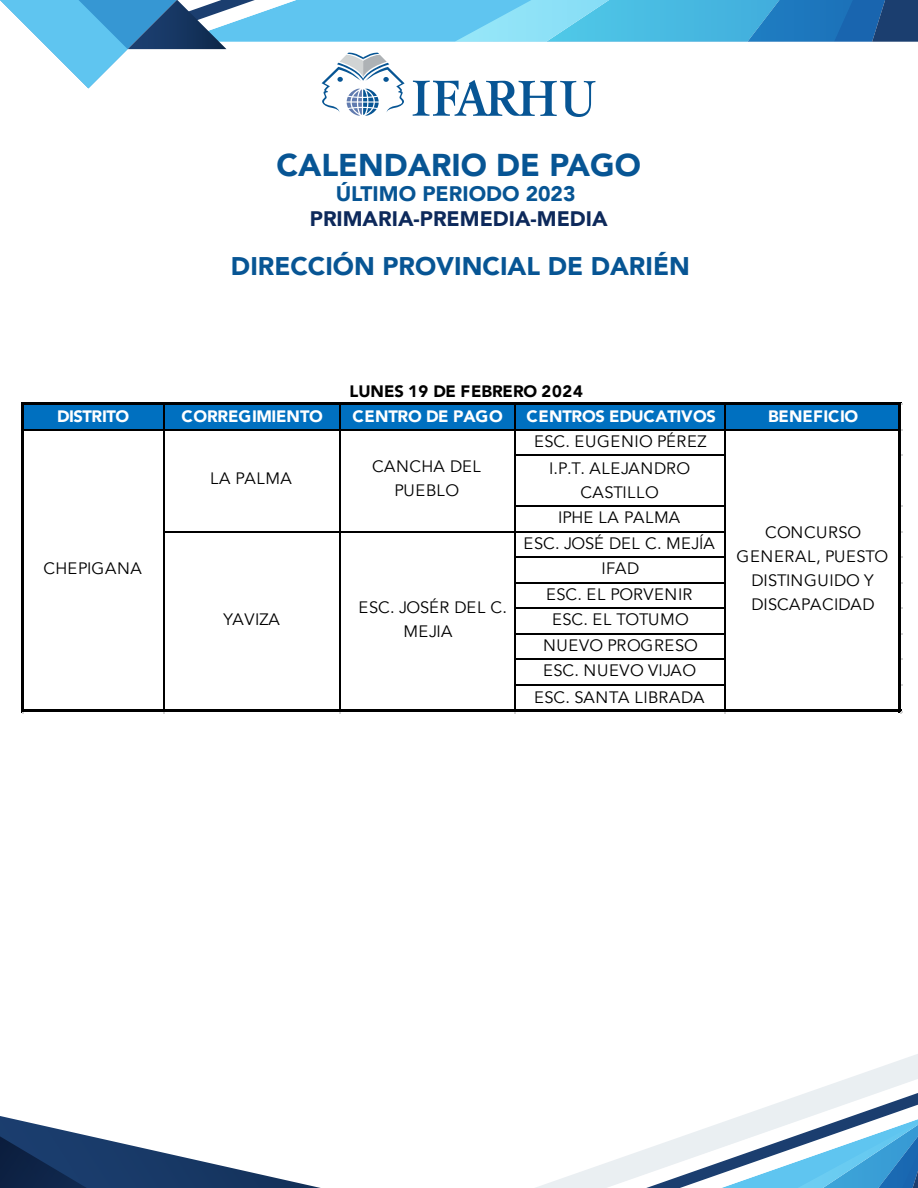
<style>
.page{position:relative;width:918px;height:1188px;background:#fff}
.page>*{position:absolute;margin:0;border:0;box-sizing:border-box;transform-origin:0 0}
.t1{font:900 31.5px "Avenir";color:#075594}
.t2{font:900 25.5px "Avenir";color:#075594}
.t3{font:900 21px "Avenir";color:#0d295b}
.t4{font:900 21px "Avenir";color:#075594}
.t5{font:16.5px/25.5px "Avenir";letter-spacing:.025em;color:#000;text-align:center}
.t6{font:900 16.5px "Avenir";letter-spacing:-.01em;color:#fff}
.t7{font:900 16.5px "Avenir";letter-spacing:.005em;color:#000}
.t8{font:16.5px/24px "Avenir";color:#000;text-align:center}
.t9{font:900 16.5px "Avenir";letter-spacing:-.03em;color:#fff}
</style>
<div class="page">
<svg style="left:0;top:0;width:918px;height:117px"></svg>
<svg style="left:0;top:1116px;width:156px;height:72px"></svg>
<svg style="left:864px;top:1054px;width:54px;height:19px"></svg>
<svg style="left:824px;top:1073px;width:94px;height:14px"></svg>
<svg style="left:156px;top:1087px;width:762px;height:101px"></svg>
<div style="left:22px;top:404px;width:880px;height:26px;background:#0070c0"></div>
<hr style="left:24px;top:402px;width:878px;height:3px;background:#000">
<hr style="left:24px;top:429px;width:874px;height:1px;background:#000">
<hr style="left:516px;top:454px;width:210px;height:2px;background:#000">
<hr style="left:516px;top:506px;width:210px;height:1px;background:#000">
<hr style="left:165px;top:531px;width:561px;height:1px;background:#000">
<hr style="left:516px;top:556px;width:210px;height:2px;background:#000">
<hr style="left:516px;top:582px;width:210px;height:2px;background:#000">
<hr style="left:516px;top:608px;width:210px;height:1px;background:#000">
<hr style="left:516px;top:633px;width:210px;height:1px;background:#000">
<hr style="left:516px;top:658px;width:210px;height:2px;background:#000">
<hr style="left:516px;top:684px;width:210px;height:2px;background:#000">
<hr style="left:21px;top:402px;width:3px;height:310px;background:#000">
<hr style="left:164px;top:405px;width:1px;height:305px;background:#000">
<hr style="left:339px;top:405px;width:1px;height:305px;background:#000">
<hr style="left:514px;top:405px;width:2px;height:305px;background:#000">
<hr style="left:724px;top:405px;width:2px;height:305px;background:#000">
<hr style="left:24px;top:710px;width:878px;height:2px;background:#000">
<svg style="left:898px;top:405px;width:4px;height:305px"></svg>
<h1 class="t1" style="left:276px;top:138px;width:366px">CALENDARIO DE PAGO</h1>
<p class="t4" style="left:336px;top:176px;width:241px">ÚLTIMO PERIODO 2023</p>
<p class="t3" style="left:310px;top:201px;width:299px">PRIMARIA-PREMEDIA-MEDIA</p>
<h2 class="t2" style="left:231px;top:244px;width:460px">DIRECCIÓN PROVINCIAL DE DARIÉN</h2>
<p class="t7" style="left:350px;top:378px;width:235px">LUNES 19 DE FEBRERO 2024</p>
<p class="t9" style="left:57px;top:402px;width:74px">DISTRITO</p>
<p class="t6" style="left:182px;top:402px;width:143px">CORREGIMIENTO</p>
<p class="t6" style="left:353px;top:402px;width:152px">CENTRO DE PAGO</p>
<p class="t6" style="left:527px;top:402px;width:191px">CENTROS EDUCATIVOS</p>
<p class="t6" style="left:768px;top:402px;width:92px">BENEFICIO</p>
<p class="t5" style="left:534px;top:428px;width:174px;line-height:27px">ESC. EUGENIO PÉREZ<br>I.P.T. ALEJANDRO</p>
<p class="t5" style="left:524px;top:480px;width:193px">CASTILLO<br>IPHE LA PALMA<br>ESC. JOSÉ DEL C. MEJÍA<br>IFAD<br>ESC. EL PORVENIR<br>ESC. EL TOTUMO<br>NUEVO PROGRESO<br>ESC. NUEVO VIJAO</p>
<p class="t5" style="left:534px;top:685px;width:172px">ESC. SANTA LIBRADA</p>
<p class="t5" style="left:372px;top:455px;width:110px;line-height:24px">CANCHA DEL<br>PUEBLO</p>
<p class="t5" style="left:210px;top:466px;width:83px">LA PALMA</p>
<p class="t5" style="left:737px;top:521px;width:153px;line-height:24px">CONCURSO<br>GENERAL, PUESTO<br>DISTINGUIDO Y<br>DISCAPACIDAD</p>
<p class="t5" style="left:44px;top:556px;width:100px">CHEPIGANA</p>
<p class="t8" style="left:359px;top:596px;width:150px">ESC. JOSÉR DEL C.<br>MEJIA</p>
<p class="t5" style="left:224px;top:607px;width:58px">YAVIZA</p>
</div>
